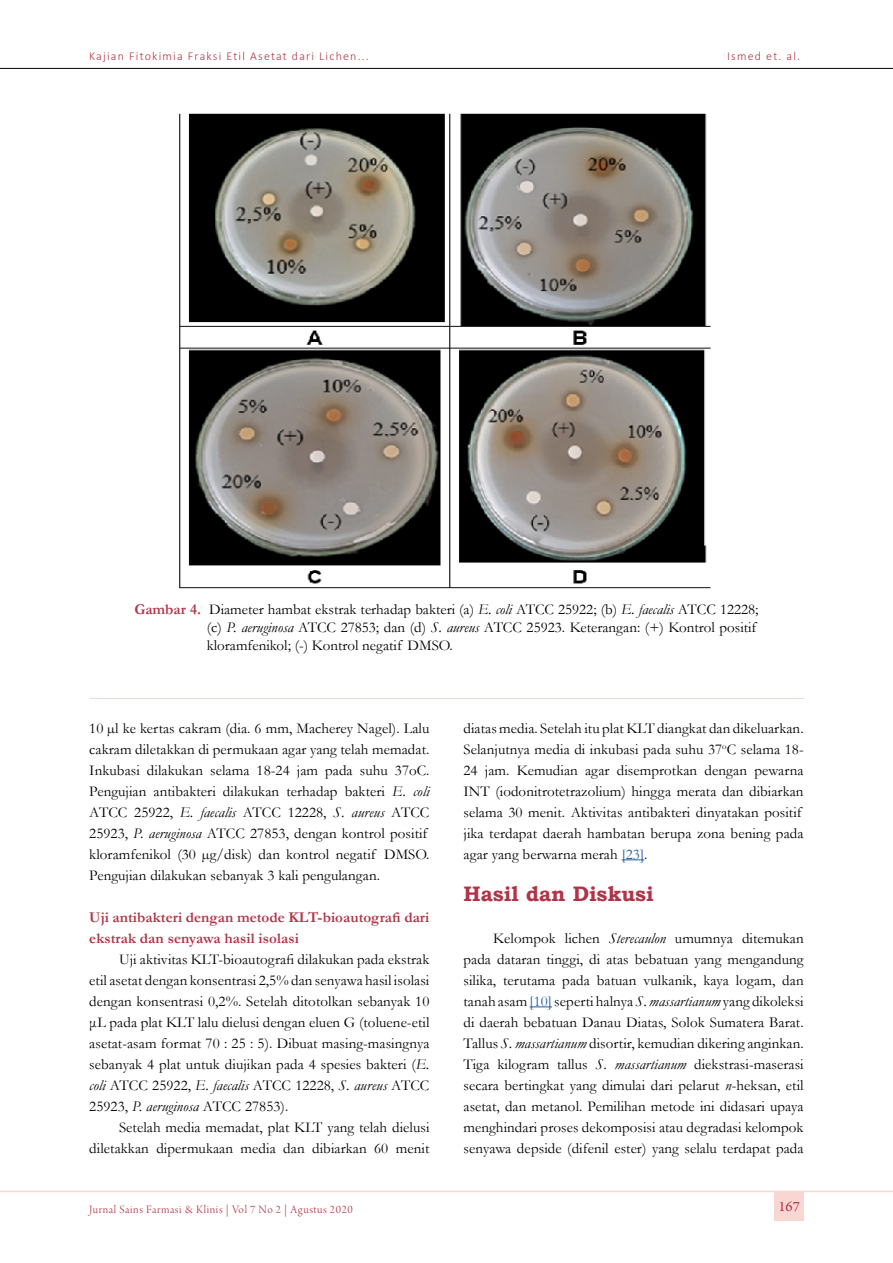
<style>
.page{position:relative;width:893px;height:1263px;background:#fff}
.page>*{position:absolute;margin:0;border:0;box-sizing:border-box;transform-origin:0 0}
.t1{font:700 21px "Bookman Old Style";color:#b23347}
.t2{font:15px/21px "Garamond";letter-spacing:.005em;color:#000}
.t3{font:700 15px/21px "Garamond";letter-spacing:.005em;color:#b23347}
.t4{font:15px "Arno Pro";color:#b23347}
.t5{font:300 12px "Calibri";letter-spacing:.1em;color:#b23347}
.t6{font:12px "Arno Pro Light Display";letter-spacing:.05em;color:#b23347}
.s1{font-weight:700;color:#b23347}
.s2{font-style:italic}
.s3{color:#215e9e}
</style>
<div class="page">
<hr style="left:0;top:68px;width:893px;height:1px;background:#000">
<hr style="left:0;top:1191px;width:893px;height:1px;background:#f8d6d2">
<div style="left:774px;top:1191px;width:30px;height:30px;background:#f8d6d2"></div>
<svg style="left:622px;top:859px;width:22px;height:1px"></svg>
<svg style="left:530px;top:1006px;width:22px;height:1px"></svg>
<img style="left:179px;top:113px;width:532px;height:476px">
<hr style="left:90px;top:698px;width:714px;height:1px;background:#f8d6d2">
<p class="t5" style="left:89px;top:49px;width:281px">Kajian Fitokimia Fraksi Etil Asetat dari Lichen...</p>
<p class="t5" style="left:727px;top:49px;width:75px">Ismed et. al.</p>
<p class="t2" style="left:207px;top:599px;width:553px;line-height:18px;text-indent:-72px"><span class="s1">Gambar 4.</span> Diameter hambat ekstrak terhadap bakteri (a) <span class="s2">E. coli</span> ATCC 25922; (b) <span class="s2">E. faecalis</span> ATCC 12228; (c) <span class="s2">P. aeruginosa</span> ATCC 27853; dan (d) <span class="s2">S. aureus</span> ATCC 25923. Keterangan: (+) Kontrol positif kloramfenikol; (-) Kontrol negatif DMSO.</p>
<p class="t2" style="left:89px;top:717px;width:342px">10 µl ke kertas cakram (dia. 6 mm, Macherey Nagel). Lalu cakram diletakkan di permukaan agar yang telah memadat.<br>Inkubasi dilakukan selama 18-24 jam pada suhu 37oC.<br>Pengujian antibakteri dilakukan terhadap bakteri <span class="s2">E. coli </span>ATCC 25922, <span class="s2">E. faecalis</span> ATCC 12228, <span class="s2">S. aureus</span> ATCC 25923, <span class="s2">P. aeruginosa</span> ATCC 27853, dengan kontrol positif kloramfenikol (30 µg/disk) dan kontrol negatif DMSO.<br>Pengujian dilakukan sebanyak 3 kali pengulangan.</p>
<p class="t3" style="left:89px;top:906px;width:342px">Uji antibakteri dengan metode KLT-bioautografi dari ekstrak dan senyawa hasil isolasi</p>
<p class="t2" style="left:89px;top:948px;width:342px;text-align:justify;text-indent:30px">Uji aktivitas KLT-bioautografi dilakukan pada ekstrak etil asetat dengan konsentrasi 2,5% dan senyawa hasil isolasi dengan konsentrasi 0,2%. Setelah ditotolkan sebanyak 10 μL pada plat KLT lalu dielusi dengan eluen G (toluene-etil asetat-asam format 70 : 25 : 5). Dibuat masing-masingnya sebanyak 4 plat untuk diujikan pada 4 spesies bakteri (<span class="s2">E. coli</span> ATCC 25922, <span class="s2">E. faecalis</span> ATCC 12228, <span class="s2">S. aureus</span> ATCC 25923, <span class="s2">P. aeruginosa</span> ATCC 27853).</p>
<p class="t2" style="left:89px;top:1116px;width:342px;text-align:right">Setelah media memadat, plat KLT yang telah dielusi diletakkan dipermukaan media dan dibiarkan 60 menit</p>
<p class="t2" style="left:463px;top:717px;width:342px">diatas media. Setelah itu plat KLT diangkat dan dikeluarkan.<br>Selanjutnya media di inkubasi pada suhu 37<sup>o</sup>C selama 18- 24 jam. Kemudian agar disemprotkan dengan pewarna INT (iodonitrotetrazolium) hingga merata dan dibiarkan selama 30 menit. Aktivitas antibakteri dinyatakan positif jika terdapat daerah hambatan berupa zona bening pada agar yang berwarna merah <span class="s3">[23]</span>.</p>
<p class="t1" style="left:463px;top:878px;width:192px">Hasil dan Diskusi</p>
<p class="t2" style="left:463px;top:927px;width:342px;text-align:justify;text-indent:30px">Kelompok lichen <span class="s2">Sterecaulon</span> umumnya ditemukan pada dataran tinggi, di atas bebatuan yang mengandung silika, terutama pada batuan vulkanik, kaya logam, dan tanah asam <span class="s3">[10]</span> seperti halnya <span class="s2">S. massartianum</span> yang dikoleksi di daerah bebatuan Danau Diatas, Solok Sumatera Barat.<br>Tallus <span class="s2">S. massartianum</span> disortir, kemudian dikering anginkan.<br>Tiga kilogram tallus <span class="s2">S. massartianum</span> diekstrasi-maserasi secara bertingkat yang dimulai dari pelarut <span class="s2">n</span>-heksan, etil asetat, dan metanol. Pemilihan metode ini didasari upaya menghindari proses dekomposisi atau degradasi kelompok senyawa depside (difenil ester) yang selalu terdapat pada</p>
<p class="t6" style="left:89px;top:1203px;width:265px">Jurnal Sains Farmasi &amp; Klinis | Vol 7 No 2 | Agustus 2020</p>
<p class="t4" style="left:778px;top:1198px;width:23px">167</p>
</div>
